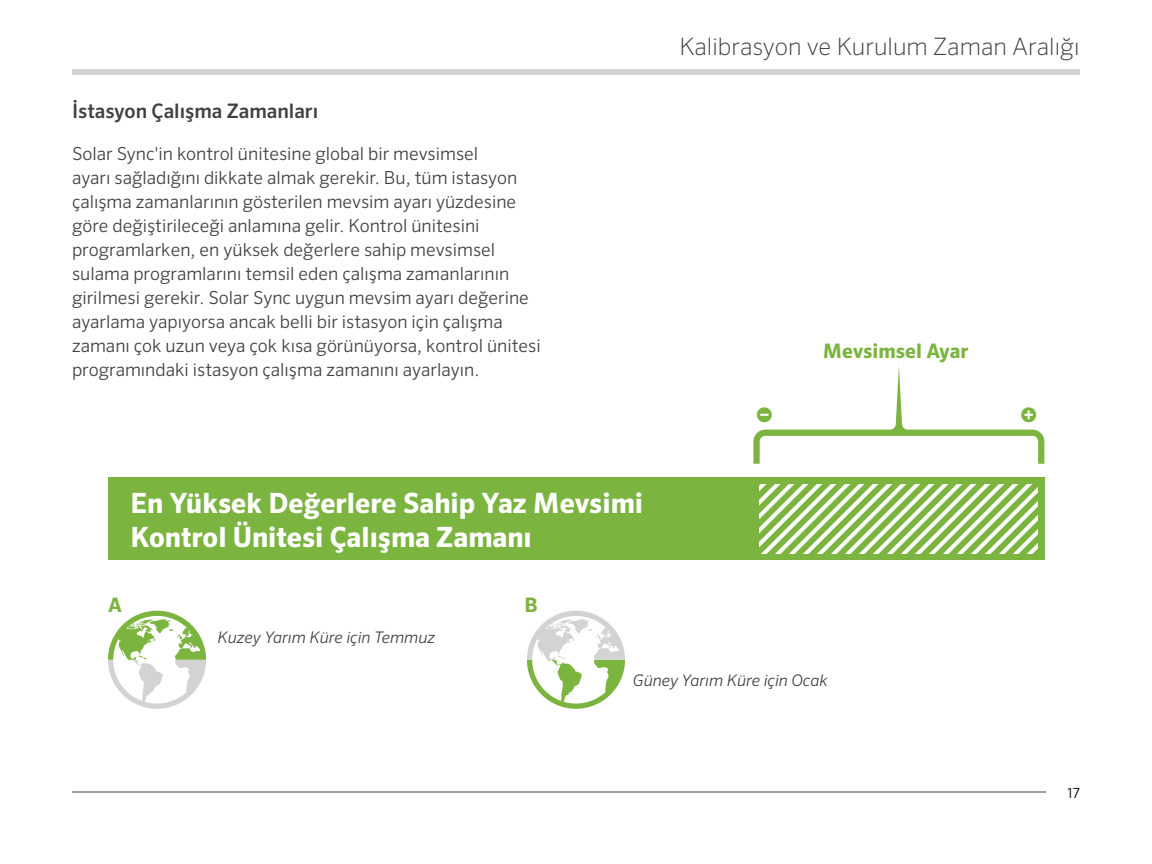
<style>
.page{position:relative;width:1152px;height:864px;background:#fff}
.page>*{position:absolute;margin:0;border:0;box-sizing:border-box;transform-origin:0 0}
.t1{font:700 28px/33.6px "Sero Pro";color:#fff}
.t2{font:200 24px "Sero Pro";color:#414042}
.t3{font:500 20px "Sero Pro";color:#414042}
.t4{font:700 20px "Sero Pro";color:#7bb43f}
.t5{font:300 18px/24px "Sero Pro";color:#414042}
.t6{font:italic 300 16px "Sero Pro";color:#414042}
.t7{font:300 14px "Sero Pro";color:#000}
</style>
<div class="page">
<div style="left:72px;top:69px;width:1008px;height:6px;background:#d1d3d4"></div>
<hr style="left:72px;top:792px;width:1008px;height:1px;background:#414042">
<div style="left:1047px;top:776px;width:33px;height:33px;background:#fff"></div>
<div style="left:108px;top:478px;width:936px;height:82px;background:#7bb43f"></div>
<svg style="left:760px;top:485px;width:277px;height:68px"></svg>
<svg style="left:108px;top:611px;width:98px;height:98px"></svg>
<svg style="left:527px;top:611px;width:98px;height:98px"></svg>
<svg style="left:753px;top:366px;width:291px;height:98px"></svg>
<p class="t3" style="left:72px;top:99px;width:248px">İstasyon Çalışma Zamanları</p>
<p class="t5" style="left:72px;top:141px;width:470px">Solar Sync'in kontrol ünitesine global bir mevsimsel<br>ayarı sağladığını dikkate almak gerekir. Bu, tüm istasyon çalışma zamanlarının gösterilen mevsim ayarı yüzdesine göre değiştirileceği anlamına gelir. Kontrol ünitesini programlarken, en yüksek değerlere sahip mevsimsel sulama programlarını temsil eden çalışma zamanlarının girilmesi gerekir. Solar Sync uygun mevsim ayarı değerine ayarlama yapıyorsa ancak belli bir istasyon için çalışma zamanı çok uzun veya çok kısa görünüyorsa, kontrol ünitesi programındaki istasyon çalışma zamanını ayarlayın.</p>
<h1 class="t1" style="left:131px;top:487px;width:514px">En Yüksek Değerlere Sahip Yaz Mevsimi<br>Kontrol Ünitesi Çalışma Zamanı</h1>
<p class="t4" style="left:108px;top:593px;width:15px">A</p>
<p class="t6" style="left:217px;top:628px;width:219px">Kuzey Yarım Küre için Temmuz</p>
<p class="t4" style="left:524px;top:593px;width:15px">B</p>
<h2 class="t2" style="left:679px;top:32px;width:402px">Kalibrasyon ve Kurulum Zaman Aralığı</h2>
<p class="t4" style="left:823px;top:339px;width:147px">Mevsimsel Ayar</p>
<p class="t4" style="left:755px;top:402px;width:21px">⊖</p>
<p class="t4" style="left:1019px;top:402px;width:22px">⊕</p>
<p class="t6" style="left:633px;top:671px;width:196px">Güney Yarım Küre için Ocak</p>
<p class="t7" style="left:1067px;top:784px;width:14px">17</p>
</div>
